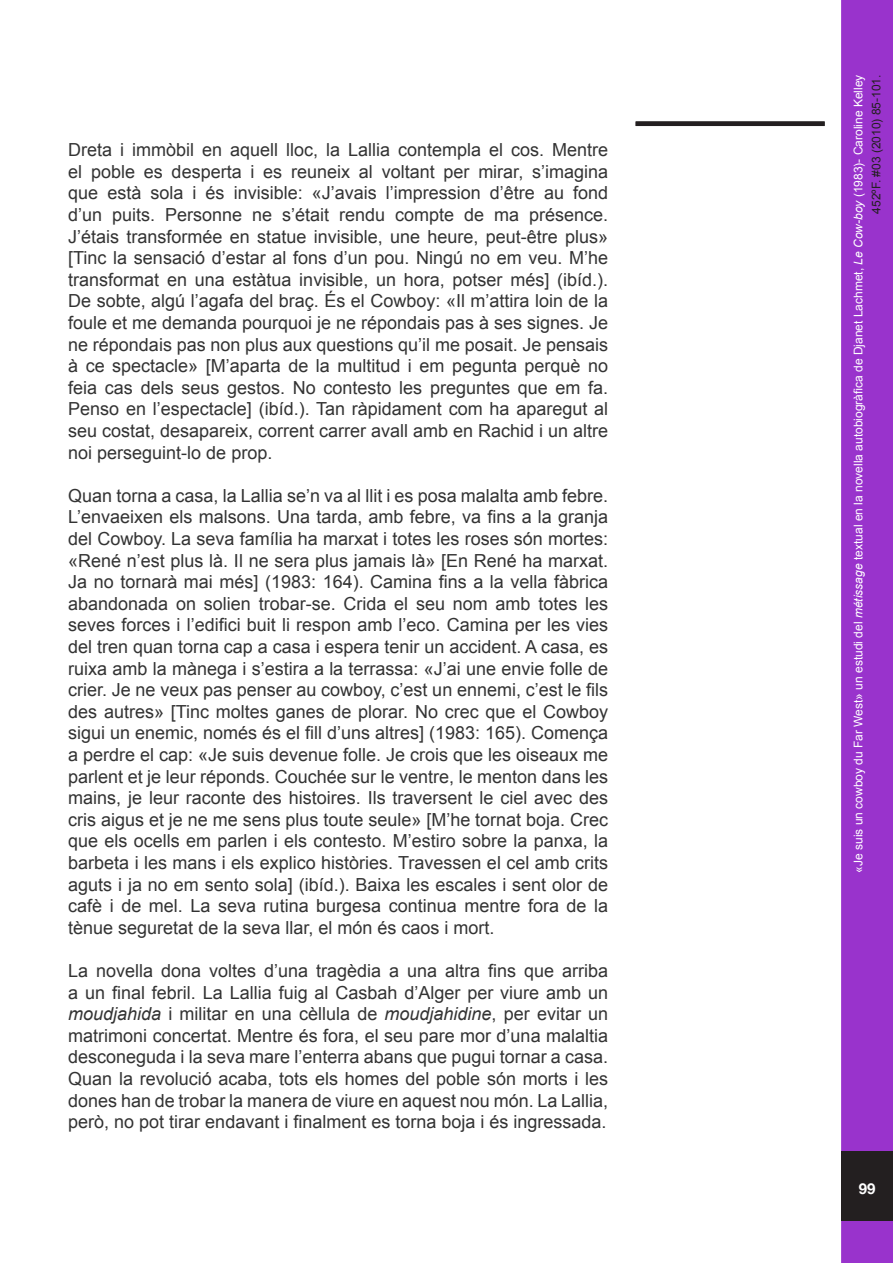
<style>
.page{position:relative;width:893px;height:1263px;background:#fff}
.page>*{position:absolute;margin:0;border:0;box-sizing:border-box;transform-origin:0 0}
.t1{font:18px/21.6px "Arial";color:#333;text-align:justify}
.t2{font:700 15px "Helvetica Neue";color:#fff}
.t3{font:12px/18px "Arial";color:#fff;text-align:right}
.s1{font-style:italic}
.s2{color:#231f20}
</style>
<div class="page">
<div style="left:841px;top:0;width:52px;height:1263px;background:#93c;border:3px solid #93c"></div>
<div style="left:841px;top:1151px;width:52px;height:70px;background:#231f20"></div>
<div style="left:636px;top:121px;width:189px;height:5px;background:#231f20"></div>
<p class="t1" style="left:68px;top:139px;width:541px">Dreta i immòbil en aquell lloc, la Lallia contempla el cos. Mentre el poble es desperta i es reuneix al voltant per mirar, s’imagina que està sola i és invisible: «J’avais l’impression d’être au fond d’un puits. Personne ne s’était rendu compte de ma présence.<br>J’étais transformée en statue invisible, une heure, peut-être plus» [Tinc la sensació d’estar al fons d’un pou. Ningú no em veu. M’he transformat en una estàtua invisible, un hora, potser més] (ibíd.).<br>De sobte, algú l’agafa del braç. És el Cowboy: «Il m’attira loin de la foule et me demanda pourquoi je ne répondais pas à ses signes. Je ne répondais pas non plus aux questions qu’il me posait. Je pensais à ce spectacle» [M’aparta de la multitud i em pegunta perquè no feia cas dels seus gestos. No contesto les preguntes que em fa.<br>Penso en l’espectacle] (ibíd.). Tan ràpidament com ha aparegut al seu costat, desapareix, corrent carrer avall amb en Rachid i un altre noi perseguint-lo de prop.</p>
<p class="t1" style="left:68px;top:485px;width:541px">Quan torna a casa, la Lallia se’n va al llit i es posa malalta amb febre.<br>L’envaeixen els malsons. Una tarda, amb febre, va fins a la granja del Cowboy. La seva família ha marxat i totes les roses són mortes: «René n’est plus là. Il ne sera plus jamais là» [En René ha marxat.<br>Ja no tornarà mai més] (1983: 164). Camina fins a la vella fàbrica abandonada on solien trobar-se. Crida el seu nom amb totes les seves forces i l’edifici buit li respon amb l’eco. Camina per les vies del tren quan torna cap a casa i espera tenir un accident. A casa, es ruixa amb la mànega i s’estira a la terrassa: «J’ai une envie folle de crier. Je ne veux pas penser au cowboy, c’est un ennemi, c’est le fils des autres» [Tinc moltes ganes de plorar. No crec que el Cowboy sigui un enemic, només és el fill d’uns altres] (1983: 165). Comença a perdre el cap: «Je suis devenue folle. Je crois que les oiseaux me parlent et je leur réponds. Couchée sur le ventre, le menton dans les mains, je leur raconte des histoires. Ils traversent le ciel avec des cris aigus et je ne me sens plus toute seule» [M’he tornat boja. Crec que els ocells em parlen i els contesto. M’estiro sobre la panxa, la barbeta i les mans i els explico històries. Travessen el cel amb crits aguts i ja no em sento sola] (ibíd.). Baixa les escales i sent olor de cafè i de mel. La seva rutina burgesa continua mentre fora de la tènue seguretat de la seva llar, el món és caos i mort.</p>
<p class="t1" style="left:68px;top:960px;width:541px">La novella dona voltes d’una tragèdia a una altra fins que arriba a un final febril. La Lallia fuig al Casbah d’Alger per viure amb un <span class="s1">moudjahida</span> i militar en una cèllula de <span class="s1">moudjahidine</span>, per evitar un matrimoni concertat. Mentre és fora, el seu pare mor d’una malaltia desconeguda i la seva mare l’enterra abans que pugui tornar a casa.<br>Quan la revolució acaba, tots els homes del poble són morts i les dones han de trobar la manera de viure en aquest nou món. La Lallia, però, no pot tirar endavant i finalment es torna boja i és ingressada.</p>
<p class="t3" style="left:849px;top:873px;width:800px;rotate:-90deg">«Je suis un cowboy du Far West» un estudi del <span class="s1">métissage</span> textual en la novella autobiogràfica de Djanet Lachmet, <span class="s1">Le Cow-boy</span> (1983)- Caroline Kelley<br><span class="s2">452ºF. #03 (2010) 85-101.</span></p>
<p class="t2" style="left:859px;top:1179px;width:18px">99</p>
</div>
